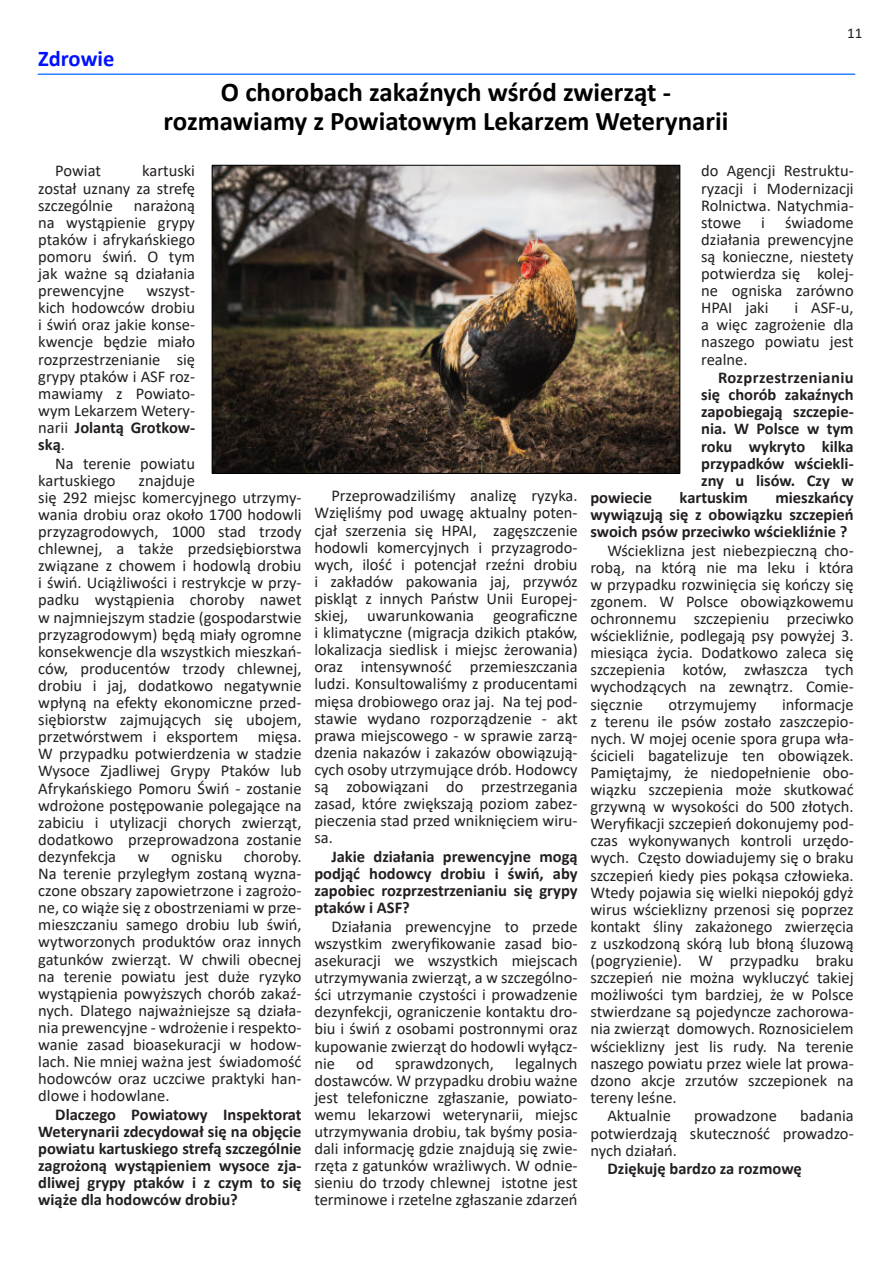
<style>
.page{position:relative;width:893px;height:1263px;background:#fff}
.page>*{position:absolute;margin:0;border:0;box-sizing:border-box;transform-origin:0 0}
.t1{font:700 27px/29.2px "Calibri";color:#000;text-align:center}
.t2{font:700 22.5px "Calibri";color:#01f}
.t3{font:16.5px/17.1px "Calibri";color:#231f20;text-align:justify}
.t4{font:700 16.5px/17.1px "Calibri";color:#231f20;text-align:justify}
.t5{font:15px "Calibri";color:#231f20}
.s1{font-weight:700}
</style>
<div class="page">
<img style="left:214px;top:167px;width:464px;height:305px">
<div style="left:212px;top:165px;width:468px;height:309px;border:1px solid #000"></div>
<hr style="left:38px;top:73px;width:817px;height:2px;background:#2b7fff">
<h2 class="t2" style="left:38px;top:49px;width:78px">Zdrowie</h2>
<h1 class="t1" style="left:164px;top:79px;width:566px">O chorobach zakaźnych wśród zwierząt - rozmawiamy z Powiatowym Lekarzem Weterynarii</h1>
<p class="t5" style="left:847px;top:27px;width:17px">11</p>
<p class="t3" style="left:38px;top:164px;width:158px;text-indent:104px">kartuski został uznany za strefę szczególnie</p>
<p class="t3" style="left:55px;top:164px;width:47px">Powiat</p>
<p class="t3" style="left:38px;top:198px;width:158px;text-indent:96px">narażoną na wystąpienie grypy ptaków i afrykańskiego pomoru świń. O tym jak ważne są działania prewencyjne</p>
<p class="t3" style="left:38px;top:283px;width:158px;text-indent:108px">wszyst&shy;kich hodowców drobiu i świń oraz jakie konse&shy;kwencje będzie miało rozprzestrzenianie się grypy ptaków i ASF roz&shy;mawiamy z Powiato&shy;wym Lekarzem Wetery&shy;narii <span class="s1">Jolantą Grotkow&shy;ską</span>.</p>
<p class="t3" style="left:38px;top:456px;width:158px;text-indent:17px">Na terenie powiatu kartuskiego</p>
<p class="t3" style="left:38px;top:473px;width:265px;text-align:left;text-indent:100px">znajduje<br>się 292 miejsc komercyjnego utrzymy&shy;wania drobiu oraz około 1700 hodowli przyzagrodowych, 1000 stad trzody chlewnej, a także przedsiębiorstwa związane z chowem i hodowlą drobiu i świń. Uciążliwości i restrykcje w przy&shy;padku wystąpienia choroby nawet w najmniejszym stadzie (gospodarstwie przyzagrodowym) będą miały ogromne konsekwencje dla wszystkich mieszkań&shy;ców, producentów trzody chlewnej, drobiu i jaj, dodatkowo negatywnie wpłyną na efekty ekonomiczne przed&shy;siębiorstw zajmujących się ubojem, przetwórstwem i eksportem mięsa.<br>W przypadku potwierdzenia w stadzie Wysoce Zjadliwej Grypy Ptaków lub Afrykańskiego Pomoru Świń - zostanie wdrożone postępowanie polegające na zabiciu i utylizacji chorych zwierząt, dodatkowo przeprowadzona zostanie dezynfekcja</p>
<p class="t3" style="left:38px;top:849px;width:265px;text-indent:206px">choroby.<br>Na terenie przyległym zostaną wyzna&shy;czone obszary zapowietrzone i zagrożo&shy;ne, co wiąże się z obostrzeniami w prze&shy;mieszczaniu samego drobiu lub świń, wytworzonych produktów oraz innych gatunków zwierząt. W chwili obecnej na terenie powiatu jest duże ryzyko wystąpienia powyższych chorób zakaź&shy;nych. Dlatego najważniejsze są działa&shy;nia prewencyjne - wdrożenie i respekto&shy;wanie zasad bioasekuracji w hodow&shy;lach. Nie mniej ważna jest świadomość hodowców oraz uczciwe praktyki han&shy;dlowe i hodowlane.</p>
<p class="t4" style="left:38px;top:1107px;width:265px;text-indent:17px">Dlaczego Powiatowy Inspektorat Weterynarii zdecydował się na objęcie powiatu kartuskiego strefą szczególnie zagrożoną wystąpieniem wysoce zja&shy;dliwej grypy ptaków i z czym to się wiąże dla hodowców drobiu?</p>
<p class="t3" style="left:138px;top:849px;width:13px">w</p>
<p class="t3" style="left:171px;top:849px;width:53px">ognisku</p>
<p class="t3" style="left:314px;top:489px;width:265px;text-indent:17px">Przeprowadziliśmy analizę ryzyka.<br>Wzięliśmy pod uwagę aktualny poten&shy;cjał szerzenia się HPAI, zagęszczenie hodowli komercyjnych i przyzagrodo&shy;wych, ilość i potencjał rzeźni drobiu i zakładów pakowania jaj, przywóz piskląt z innych Państw Unii Europej&shy;skiej, uwarunkowania geograficzne i klimatyczne (migracja dzikich ptaków, lokalizacja siedlisk i miejsc żerowania) oraz intensywność przemieszczania ludzi. Konsultowaliśmy z producentami mięsa drobiowego oraz jaj. Na tej pod&shy;stawie wydano rozporządzenie - akt prawa miejscowego - w sprawie zarzą&shy;dzenia nakazów i zakazów obowiązują&shy;cych osoby utrzymujące drób. Hodowcy są zobowiązani do przestrzegania zasad, które zwiększają poziom zabez&shy;pieczenia stad przed wniknięciem wiru&shy;sa.</p>
<p class="t4" style="left:314px;top:849px;width:265px;text-indent:17px">Jakie działania prewencyjne mogą podjąć hodowcy drobiu i świń, aby zapobiec rozprzestrzenianiu się grypy ptaków i ASF?</p>
<p class="t3" style="left:314px;top:919px;width:265px;text-indent:17px">Działania prewencyjne to przede wszystkim zweryfikowanie zasad bio&shy;asekuracji we wszystkich miejscach utrzymywania zwierząt, a w szczególno&shy;ści utrzymanie czystości i prowadzenie dezynfekcji, ograniczenie kontaktu dro&shy;biu i świń z osobami postronnymi oraz kupowanie zwierząt do hodowli wyłącz&shy;nie</p>
<p class="t3" style="left:314px;top:1056px;width:265px;text-indent:201px">legalnych dostawców. W przypadku drobiu ważne jest telefoniczne zgłaszanie, powiato&shy;wemu lekarzowi weterynarii, miejsc utrzymywania drobiu, tak byśmy posia&shy;dali informację gdzie znajdują się zwie&shy;rzęta z gatunków wrażliwych. W odnie&shy;sieniu do trzody chlewnej istotne jest terminowe i rzetelne zgłaszanie zdarzeń</p>
<p class="t3" style="left:356px;top:1056px;width:19px">od</p>
<p class="t3" style="left:395px;top:1056px;width:100px">sprawdzonych,</p>
<p class="t3" style="left:701px;top:164px;width:154px">do Agencji Restruktu&shy;ryzacji i Modernizacji Rolnictwa. Natychmia&shy;stowe i świadome działania prewencyjne są konieczne, niestety potwierdza się kolej&shy;ne ogniska zarówno HPAI jaki</p>
<p class="t3" style="left:701px;top:301px;width:154px;text-indent:93px">i ASF-u, a więc zagrożenie dla naszego powiatu jest realne.</p>
<p class="t4" style="left:701px;top:370px;width:154px;text-indent:17px">Rozprzestrzenianiu się chorób zakaźnych zapobiegają szczepie&shy;nia. W Polsce w tym roku wykryto kilka przypadków wściekli&shy;zny u lisów. Czy w</p>
<p class="t4" style="left:590px;top:490px;width:265px;text-indent:185px">mieszkańcy wywiązują się z obowiązku szczepień swoich psów przeciwko wściekliźnie ?</p>
<p class="t3" style="left:590px;top:543px;width:265px;text-indent:17px">Wścieklizna jest niebezpieczną cho&shy;robą, na którą nie ma leku i która w przypadku rozwinięcia się kończy się zgonem. W Polsce obowiązkowemu ochronnemu szczepieniu przeciwko wściekliźnie, podlegają psy powyżej 3. miesiąca życia. Dodatkowo zaleca się szczepienia kotów, zwłaszcza tych wychodzących na zewnątrz. Comie&shy;sięcznie</p>
<p class="t4" style="left:590px;top:490px;width:63px">powiecie</p>
<p class="t4" style="left:680px;top:490px;width:70px">kartuskim</p>
<p class="t3" style="left:590px;top:697px;width:265px;text-indent:192px">informacje z terenu ile psów zostało zaszczepio&shy;nych. W mojej ocenie spora grupa wła&shy;ścicieli bagatelizuje ten obowiązek.<br>Pamiętajmy, że niedopełnienie obo&shy;wiązku szczepienia może skutkować grzywną w wysokości do 500 złotych.<br>Weryfikacji szczepień dokonujemy pod&shy;czas wykonywanych kontroli urzędo&shy;wych. Często dowiadujemy się o braku szczepień kiedy pies pokąsa człowieka.<br>Wtedy pojawia się wielki niepokój gdyż wirus wścieklizny przenosi się poprzez kontakt śliny zakażonego zwierzęcia z uszkodzoną skórą lub błoną śluzową (pogryzienie). W przypadku braku szczepień nie można wykluczyć takiej możliwości tym bardziej, że w Polsce stwierdzane są pojedyncze zachorowa&shy;nia zwierząt domowych. Roznosicielem wścieklizny jest lis rudy. Na terenie naszego powiatu przez wiele lat prowa&shy;dzono akcje zrzutów szczepionek na tereny leśne.</p>
<p class="t3" style="left:607px;top:1109px;width:65px">Aktualnie</p>
<p class="t3" style="left:694px;top:1109px;width:84px">prowadzone</p>
<p class="t3" style="left:668px;top:697px;width:90px">otrzymujemy</p>
<p class="t3" style="left:590px;top:1109px;width:265px;text-indent:210px">badania potwierdzają skuteczność prowadzo&shy;nych działań.</p>
<p class="t4" style="left:607px;top:1161px;width:196px">Dziękuję bardzo za rozmowę</p>
</div>
